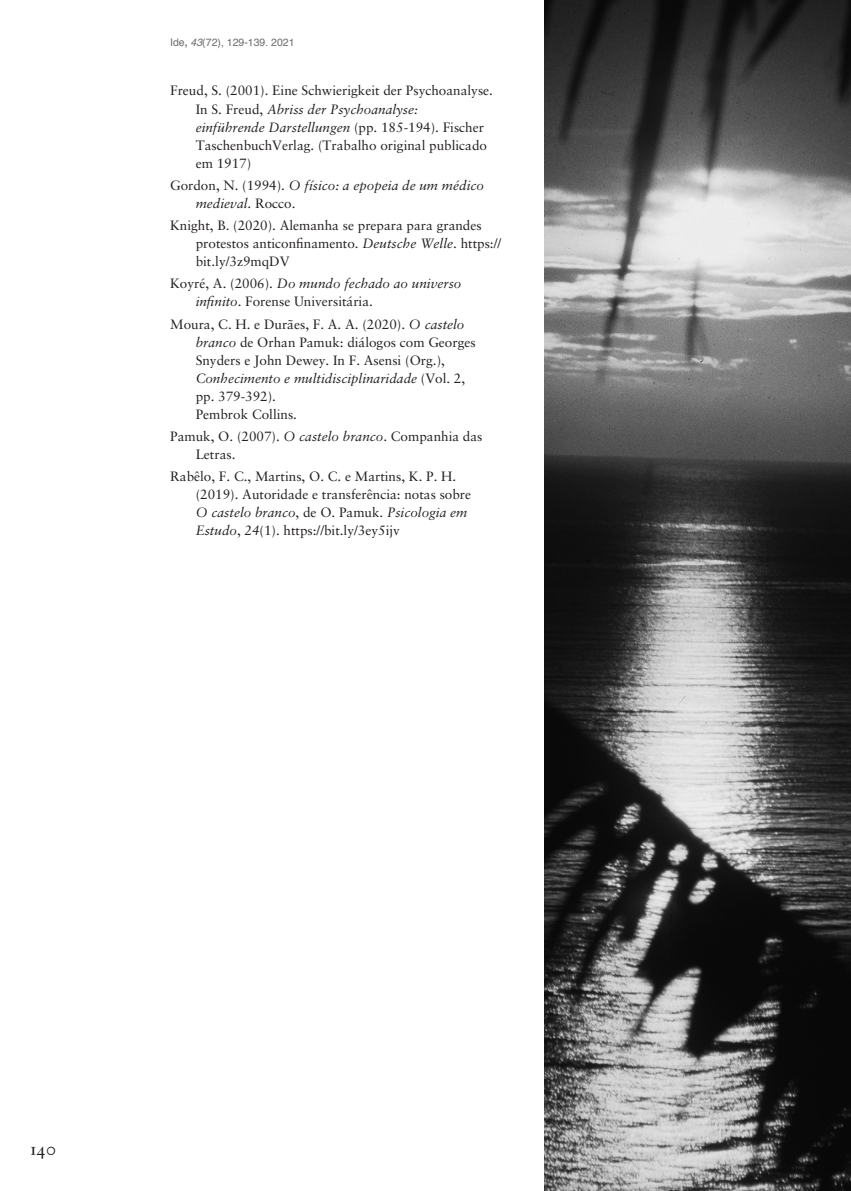
<style>
.page{position:relative;width:851px;height:1191px;background:#fff}
.page>*{position:absolute;margin:0;border:0;box-sizing:border-box;transform-origin:0 0}
.t1{font:21px "Fournier MT Std";color:#231f20}
.referências_bibliogr{font:13.5px/18px "Sabon";color:#231f20}
.referências_bibliogr-2{font:italic 13.5px/18px "Sabon";color:#231f20}
.t2{font:10.5px "Helvetica";color:#6c6d70}
.s1{font-weight:700}
.s2{font-style:italic}
.s3{font-style:normal}
</style>
<div class="page">
<img style="left:544px;top:0;width:306px;height:1191px">
<p class="t2" style="left:170px;top:35px;width:126px">Ide<span class="s1">,</span> <span class="s2">43</span>(72), 129-139. 2021</p>
<p class="referências_bibliogr" style="left:196px;top:82px;width:299px;text-indent:-26px">Freud, S. (2001). Eine Schwierigkeit der Psychoanalyse.<br>In S. Freud, <span class="s2">Abriss der Psychoanalyse:<br>einführende Darstellungen</span> (pp. 185-194). Fischer TaschenbuchVerlag. (Trabalho original publicado em 1917)</p>
<p class="referências_bibliogr-2" style="left:196px;top:176px;width:290px;text-indent:-26px"><span class="s3">Gordon, N. (1994).</span> O físico: a epopeia de um médico medieval<span class="s3">. Rocco.</span></p>
<p class="referências_bibliogr" style="left:196px;top:216px;width:307px;text-indent:-26px">Knight, B. (2020). Alemanha se prepara para grandes protestos anticonfinamento. <span class="s2">Deutsche Welle</span>. https:// bit.ly/3z9mqDV</p>
<p class="referências_bibliogr" style="left:196px;top:274px;width:267px;text-indent:-26px">Koyré, A. (2006). <span class="s2">Do mundo fechado ao universo infinito</span>. Forense Universitária.</p>
<p class="referências_bibliogr" style="left:196px;top:315px;width:281px;text-indent:-26px">Moura, C. H. e Durães, F. A. A. (2020). <span class="s2">O castelo branco</span> de Orhan Pamuk: diálogos com Georges Snyders e John Dewey. In F. Asensi (Org.), <span class="s2">Conhecimento e multidisciplinaridade</span> (Vol. 2, pp. 379-392).<br>Pembrok Collins.</p>
<p class="referências_bibliogr" style="left:196px;top:427px;width:288px;text-indent:-26px">Pamuk, O. (2007). <span class="s2">O castelo branco</span>. Companhia das<br>Letras.</p>
<p class="referências_bibliogr" style="left:196px;top:467px;width:277px;text-indent:-26px">Rabêlo, F. C., Martins, O. C. e Martins, K. P. H. (2019). Autoridade e transferência: notas sobre <span class="s2">O castelo branco</span>, de O. Pamuk. <span class="s2">Psicologia em Estudo</span>, <span class="s2">24</span>(1). https://bit.ly/3ey5ijv</p>
<h1 class="t1" style="left:29px;top:1135px;width:28px">140</h1>
</div>
